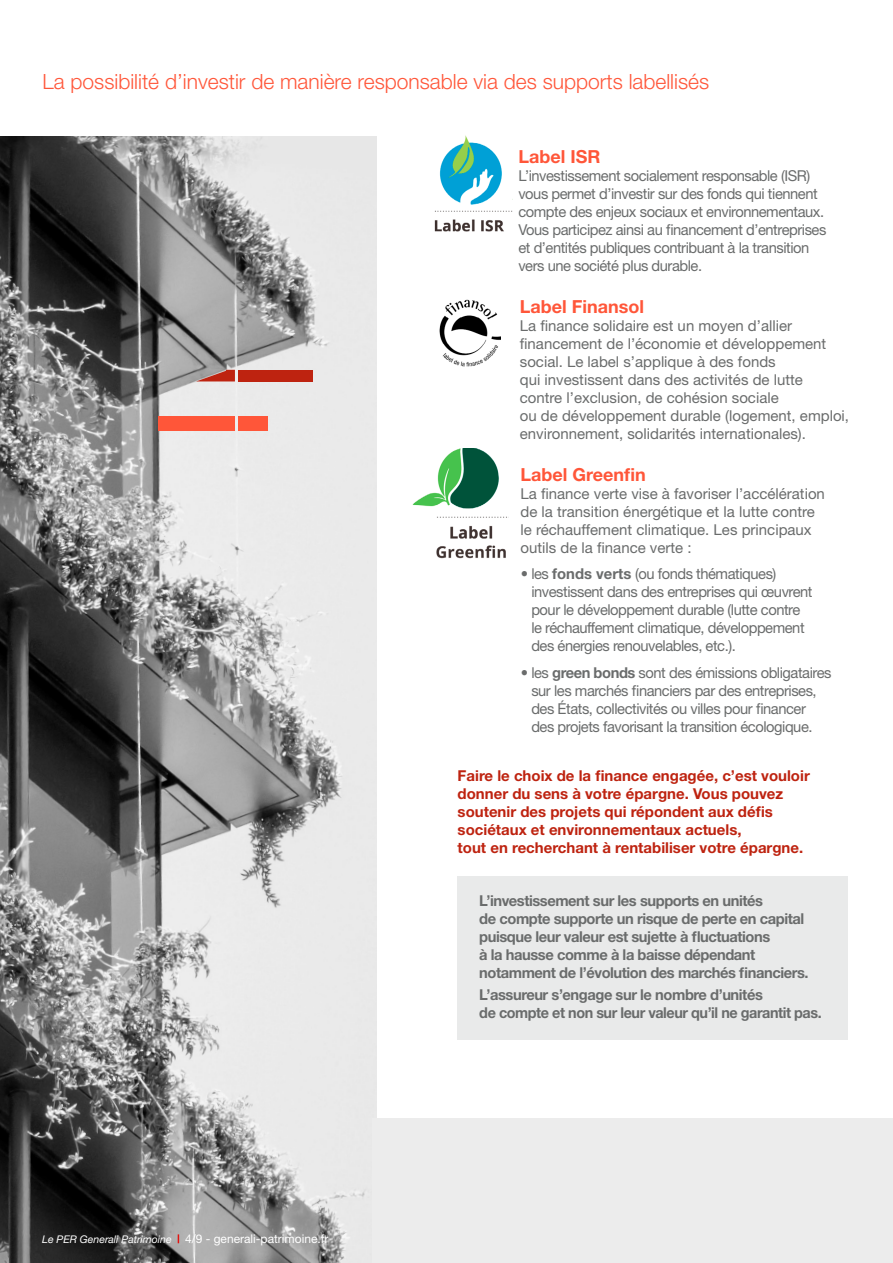
<style>
.page{position:relative;width:893px;height:1263px;background:#fff}
.page>*{position:absolute;margin:0;border:0;box-sizing:border-box;transform-origin:0 0}
.t1{font:300 21px "Helvetica Neue LT Std";color:#ff5639}
.t2{font:700 18px "Helvetica Neue LT Std";color:#ff5639}
.t3{font:15px/18px "Helvetica Neue LT Std";letter-spacing:-.03em;color:#6a6c6c}
.t4{font:15px/18px "Helvetica Neue LT Std";color:#6a6c6c}
.t5{font:700 15px/18px "Helvetica Neue LT Std";letter-spacing:-.03em;color:#6a6c6c}
.t6{font:700 15px/18px "Helvetica Neue LT Std";color:#be2310}
.t7{font:12px "Helvetica Neue LT Std";color:#fff}
.s1{font-weight:700}
.s2{font-family:"Helvetica Neue";font-style:italic;font-size:10.5px}
</style>
<div class="page">
<img style="left:0;top:136px;width:377px;height:1127px">
<div style="left:458px;top:876px;width:390px;height:163px;background:#e9eaea"></div>
<img style="left:434px;top:135px;width:78px;height:97px">
<img style="left:439px;top:299px;width:61px;height:68px">
<img style="left:412px;top:448px;width:97px;height:111px">
<div style="left:410px;top:514px;width:26px;height:11px;background:#fff"></div>
<svg style="left:196px;top:370px;width:39px;height:11px"></svg>
<div style="left:238px;top:416px;width:30px;height:15px;background:#ff5639"></div>
<div style="left:159px;top:416px;width:76px;height:15px;background:#ff5639"></div>
<div style="left:238px;top:370px;width:74px;height:11px;background:#be2310"></div>
<div style="left:372px;top:1119px;width:521px;height:144px;background:#ececec"></div>
<h1 class="t1" style="left:43px;top:69px;width:668px">La possibilité d’investir de manière responsable via des supports labellisés</h1>
<p class="t2" style="left:518px;top:145px;width:83px">Label ISR</p>
<p class="t3" style="left:518px;top:166px;width:310px">L’investissement socialement responsable (ISR) vous permet d’investir sur des fonds qui tiennent compte des enjeux sociaux et environnementaux.<br>Vous participez ainsi au financement d’entreprises et d’entités publiques contribuant à la transition vers une société plus durable.</p>
<p class="t2" style="left:520px;top:295px;width:126px">Label Finansol</p>
<p class="t4" style="left:520px;top:316px;width:331px">La finance solidaire est un moyen d’allier financement de l’économie et développement social. Le label s’applique à des fonds<br>qui investissent dans des activités de lutte contre l’exclusion, de cohésion sociale<br>ou de développement durable (logement, emploi, environnement, solidarités internationales).</p>
<p class="t2" style="left:520px;top:464px;width:127px">Label Greenfin</p>
<p class="t4" style="left:520px;top:485px;width:306px">La finance verte vise à favoriser l’accélération de la transition énergétique et la lutte contre le réchauffement climatique. Les principaux outils de la finance verte :</p>
<p class="t3" style="left:531px;top:565px;width:283px;text-indent:-11px">• les <span class="s1">fonds verts</span> (ou fonds thématiques) investissent dans des entreprises qui œuvrent pour le développement durable (lutte contre le réchauffement climatique, développement des énergies renouvelables, etc.).</p>
<p class="t3" style="left:531px;top:663px;width:302px;text-indent:-11px">• les <span class="s1">green bonds</span> sont des émissions obligataires sur les marchés financiers par des entreprises, des États, collectivités ou villes pour financer des projets favorisant la transition écologique.</p>
<p class="t6" style="left:458px;top:766px;width:354px">Faire le choix de la finance engagée, c’est vouloir donner du sens à votre épargne. Vous pouvez soutenir des projets qui répondent aux défis sociétaux et environnementaux actuels,<br>tout en recherchant à rentabiliser votre épargne.</p>
<p class="t7" style="left:42px;top:1232px;width:288px"><span class="s2">Le PER Generali Patrimoine</span> 4/9 - generali-patrimoine.fr</p>
<p class="t5" style="left:479px;top:891px;width:331px">L’investissement sur les supports en unités<br>de compte supporte un risque de perte en capital puisque leur valeur est sujette à fluctuations<br>à la hausse comme à la baisse dépendant notamment de l’évolution des marchés financiers.</p>
<p class="t5" style="left:479px;top:986px;width:344px">L’assureur s’engage sur le nombre d’unités<br>de compte et non sur leur valeur qu’il ne garantit pas.</p>
</div>
